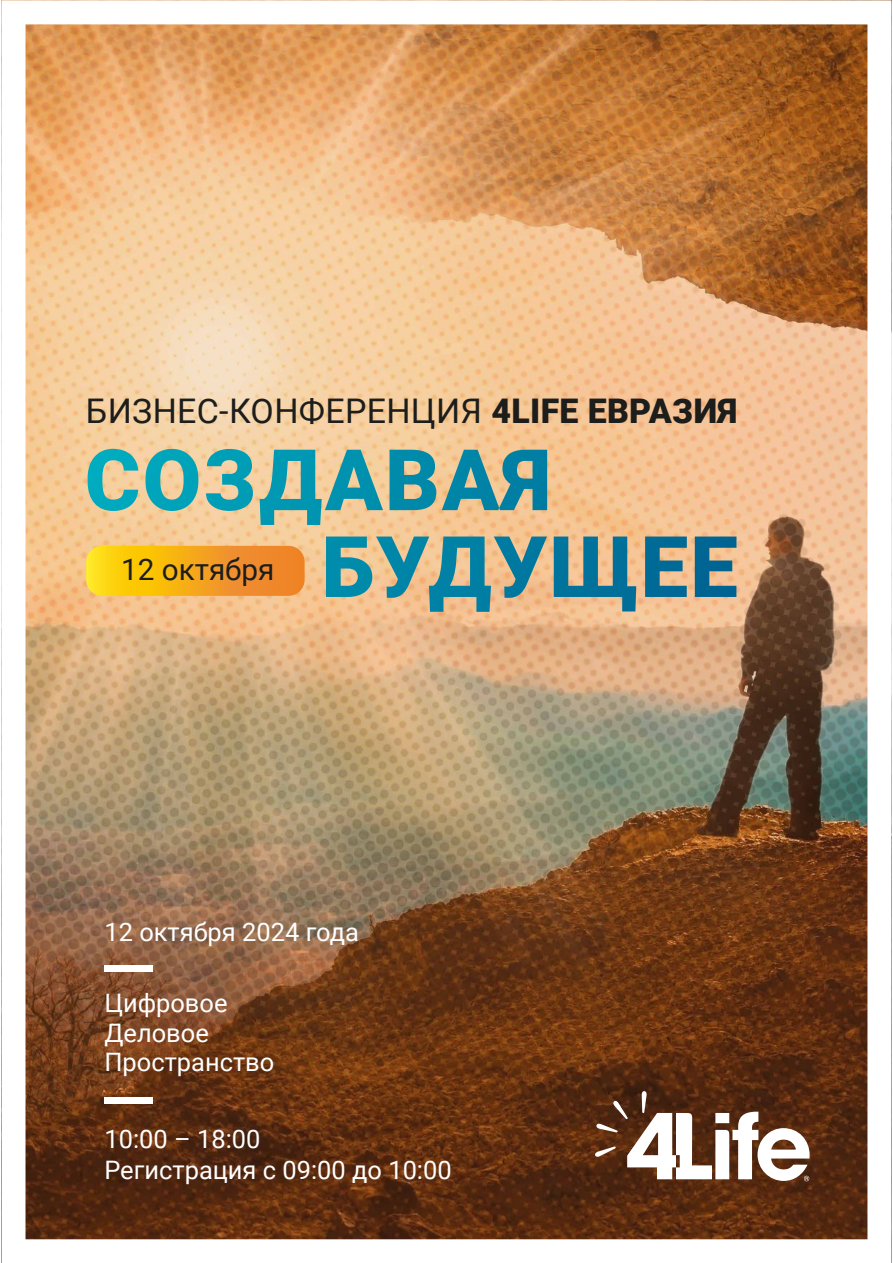
<style>
.page{position:relative;width:893px;height:1263px;background:#fff}
.page>*{position:absolute;margin:0;border:0;box-sizing:border-box;transform-origin:0 0}
.t1{font:33.9px "Roboto";letter-spacing:.01em;color:#1d1d1c}
.t2{font:29.7px "Roboto";color:#1d1d1c}
.t3{font:25.5px/29.7px "Roboto";color:#fff}
.s1{font-weight:900}
</style>
<div class="page">
<img style="left:1px;top:0;width:890px;height:1263px">
<svg style="left:595px;top:1091px;width:215px;height:90px"></svg>
<svg style="left:86px;top:546px;width:219px;height:50px"></svg>
<svg style="left:88px;top:449px;width:50px;height:62px"></svg>
<svg style="left:145px;top:449px;width:53px;height:62px"></svg>
<svg style="left:206px;top:449px;width:47px;height:62px"></svg>
<svg style="left:260px;top:450px;width:123px;height:75px"></svg>
<svg style="left:390px;top:450px;width:46px;height:60px"></svg>
<svg style="left:442px;top:450px;width:105px;height:60px"></svg>
<svg style="left:326px;top:536px;width:221px;height:76px"></svg>
<svg style="left:554px;top:536px;width:82px;height:75px"></svg>
<svg style="left:645px;top:536px;width:42px;height:61px"></svg>
<svg style="left:695px;top:536px;width:41px;height:61px"></svg>
<h1 class="t1" style="left:86px;top:387px;width:653px">БИЗНЕС-КОНФЕРЕНЦИЯ <span class="s1">4LIFE ЕВРАЗИЯ</span></h1>
<p class="t2" style="left:121px;top:549px;width:155px">12 октября</p>
<p class="t3" style="left:104px;top:916px;width:256px">12 октября 2024 года</p>
<p class="t3" style="left:104px;top:987px;width:171px">Цифровое<br>Деловое<br>Пространство</p>
<p class="t3" style="left:104px;top:1123px;width:349px;line-height:30.6px">10:00 – 18:00<br>Регистрация с 09:00 до 10:00</p>
</div>
